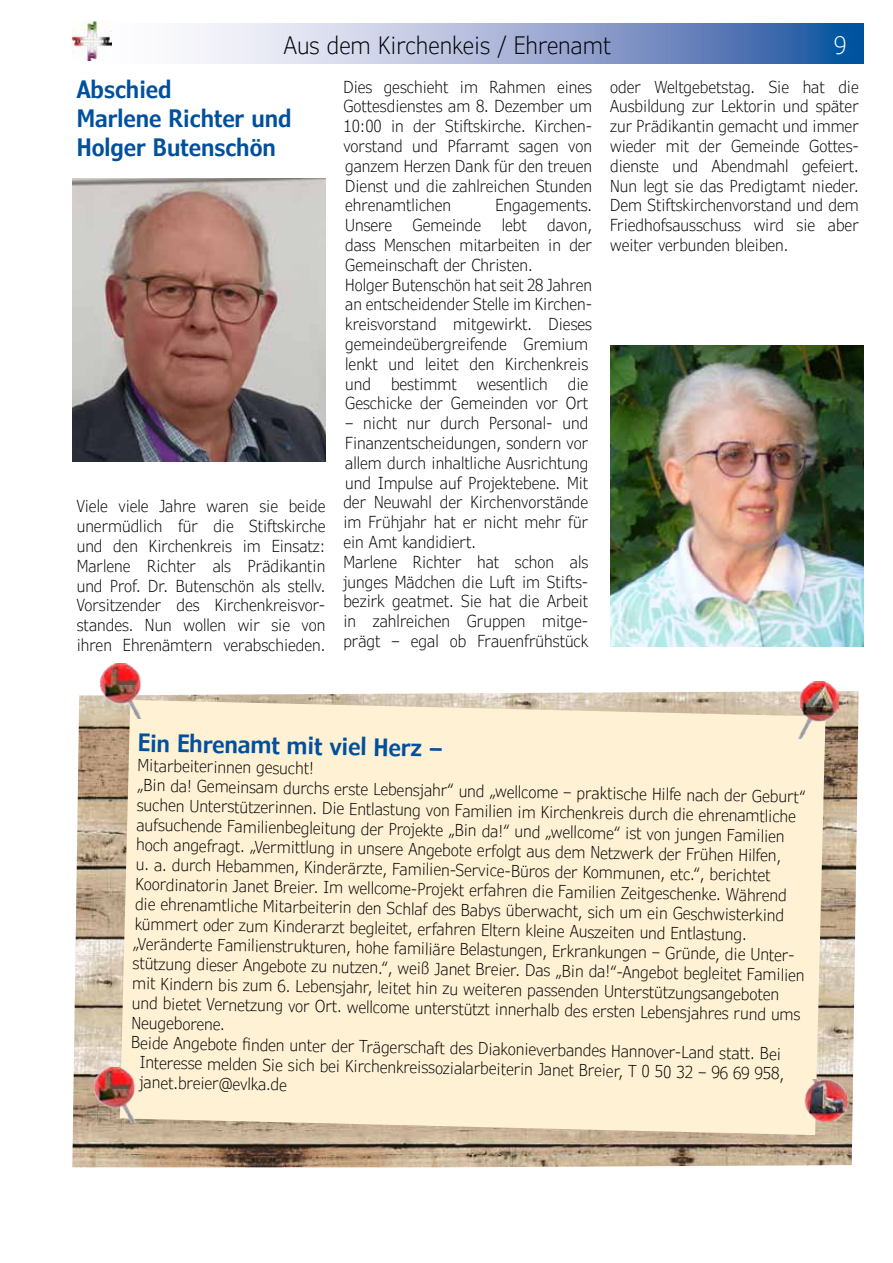
<style>
.page{position:relative;width:893px;height:1263px;background:#fff}
.page>*{position:absolute;margin:0;border:0;box-sizing:border-box;transform-origin:0 0}
.t1{font:600 condensed 24px/28.8px "Verdana Pro";color:#00509d}
.t2{font:300 condensed 24px "Verdana Pro";color:#000}
.t3{font:300 condensed 24px "Verdana Pro";color:#fff}
.t4{font:300 condensed 16.5px/19.8px "Verdana Pro";color:#000;text-align:justify}
</style>
<div class="page">
<svg style="left:194px;top:23px;width:669px;height:40px;background:#97aad2"></svg>
<img style="left:72px;top:691px;width:787px;height:476px">
<div style="left:120px;top:700px;width:705px;height:435px;background:#fff1d4"></div>
<img style="left:101px;top:663px;width:45px;height:56px">
<img style="left:793px;top:681px;width:46px;height:58px">
<img style="left:799px;top:1079px;width:47px;height:41px">
<img style="left:95px;top:1067px;width:45px;height:56px">
<img style="left:72px;top:21px;width:40px;height:40px">
<img style="left:72px;top:179px;width:253px;height:283px">
<img style="left:610px;top:346px;width:253px;height:300px">
<h1 class="t2" style="left:284px;top:30px;width:328px">Aus dem Kirchenkeis / Ehrenamt</h1>
<h1 class="t3" style="left:834px;top:30px;width:13px">9</h1>
<h1 class="t1" style="left:77px;top:75px;width:216px">Abschied<br>Marlene Richter und<br>Holger Butenschön</h1>
<p class="t4" style="left:343px;top:77px;width:250px">Dies geschieht im Rahmen eines Gottesdienstes am 8. Dezember um 10:00 in der Stiftskirche. Kirchen&shy;vorstand und Pfarramt sagen von ganzem Herzen Dank für den treuen Dienst und die zahlreichen Stunden ehrenamtlichen</p>
<p class="t4" style="left:610px;top:77px;width:250px">oder Weltgebetstag. Sie hat die Ausbildung zur Lektorin und später zur Prädikantin gemacht und immer wieder mit der Gemeinde Gottes&shy;dienste und Abendmahl gefeiert.<br>Nun legt sie das Predigtamt nieder.<br>Dem Stiftskirchenvorstand und dem Friedhofsausschuss wird sie aber weiter verbunden bleiben.</p>
<p class="t4" style="left:345px;top:196px;width:248px;text-align:left;text-indent:150px">Engagements.<br>Unsere Gemeinde lebt davon, dass Menschen mitarbeiten in der<br>Gemeinschaft der Christen.<br>Holger Butenschön hat seit 28 Jahren an entscheidender Stelle im Kirchen&shy;kreisvorstand mitgewirkt. Dieses gemeindeübergreifende Gremium lenkt und leitet den Kirchenkreis und bestimmt wesentlich die<br>Geschicke der Gemeinden vor Ort</p>
<p class="t4" style="left:343px;top:414px;width:246px;text-align:left">– nicht nur durch Personal- und<br>Finanzentscheidungen, sondern vor allem durch inhaltliche Ausrichtung und Impulse auf Projektebene. Mit der Neuwahl der Kirchenvorstände im Frühjahr hat er nicht mehr für ein Amt kandidiert.<br>Marlene Richter hat schon als junges Mädchen die Luft im Stifts&shy;bezirk geatmet. Sie hat die Arbeit in zahlreichen Gruppen mitge&shy;prägt – egal ob Frauenfrühstück</p>
<p class="t4" style="left:77px;top:497px;width:250px">Viele viele Jahre waren sie beide unermüdlich für die Stiftskirche und den Kirchenkreis im Einsatz:<br>Marlene Richter als Prädikantin und Prof. Dr. Butenschön als stellv.<br>Vorsitzender des Kirchenkreisvor&shy;standes. Nun wollen wir sie von ihren Ehrenämtern verabschieden.</p>
<h1 class="t1" style="left:138px;top:728px;width:306px;rotate:1deg">Ein Ehrenamt mit viel Herz –</h1>
<p class="t4" style="left:138px;top:756px;width:178px;rotate:1deg">Mitarbeiterinnen gesucht!</p>
<p class="t4" style="left:137px;top:775px;width:670px;rotate:1deg">„Bin da! Gemeinsam durchs erste Lebensjahr“ und „wellcome – praktische Hilfe nach der Geburt“</p>
<p class="t4" style="left:137px;top:795px;width:661px;rotate:1deg">suchen Unterstützerinnen. Die Entlastung von Familien im Kirchenkreis durch die ehrenamtliche</p>
<p class="t4" style="left:137px;top:815px;width:650px;rotate:1deg">aufsuchende Familienbegleitung der Projekte „Bin da!“ und „wellcome“ ist von jungen Familien</p>
<p class="t4" style="left:136px;top:835px;width:646px;rotate:1deg">hoch angefragt. „Vermittlung in unsere Angebote erfolgt aus dem Netzwerk der Frühen Hilfen,</p>
<p class="t4" style="left:136px;top:854px;width:636px;rotate:1deg">u. a. durch Hebammen, Kinderärzte, Familien-Service-Büros der Kommunen, etc.“, berichtet</p>
<p class="t4" style="left:136px;top:874px;width:653px;rotate:1deg">Koordinatorin Janet Breier. Im wellcome-Projekt erfahren die Familien Zeitgeschenke. Während</p>
<p class="t4" style="left:135px;top:894px;width:650px;rotate:1deg">die ehrenamtliche Mitarbeiterin den Schlaf des Babys überwacht, sich um ein Geschwisterkind</p>
<p class="t4" style="left:135px;top:914px;width:614px;rotate:1deg">kümmert oder zum Kinderarzt begleitet, erfahren Eltern kleine Auszeiten und Entlastung.</p>
<p class="t4" style="left:133px;top:934px;width:665px;rotate:1deg">„Veränderte Familienstrukturen, hohe familiäre Belastungen, Erkrankungen – Gründe, die Unter-</p>
<p class="t4" style="left:133px;top:953px;width:674px;rotate:1deg">stützung dieser Angebote zu nutzen.“, weiß Janet Breier. Das „Bin da!“-Angebot begleitet Familien</p>
<p class="t4" style="left:132px;top:973px;width:648px;rotate:1deg">mit Kindern bis zum 6. Lebensjahr, leitet hin zu weiteren passenden Unterstützungsangeboten</p>
<p class="t4" style="left:132px;top:993px;width:670px;rotate:1deg">und bietet Vernetzung vor Ort. wellcome unterstützt innerhalb des ersten Lebensjahres rund ums</p>
<p class="t4" style="left:132px;top:1013px;width:95px;rotate:1deg">Neugeborene.</p>
<p class="t4" style="left:131px;top:1033px;width:651px;rotate:1deg">Beide Angebote fi nden unter der Trägerschaft des Diakonieverbandes Hannover-Land statt. Bei</p>
<p class="t4" style="left:140px;top:1053px;width:646px;rotate:1deg">Interesse melden Sie sich bei Kirchenkreissozialarbeiterin Janet Breier, T 0 50 32 – 96 69 958,</p>
<p class="t4" style="left:140px;top:1072px;width:149px;rotate:1deg">janet.breier@evlka.de</p>
</div>
